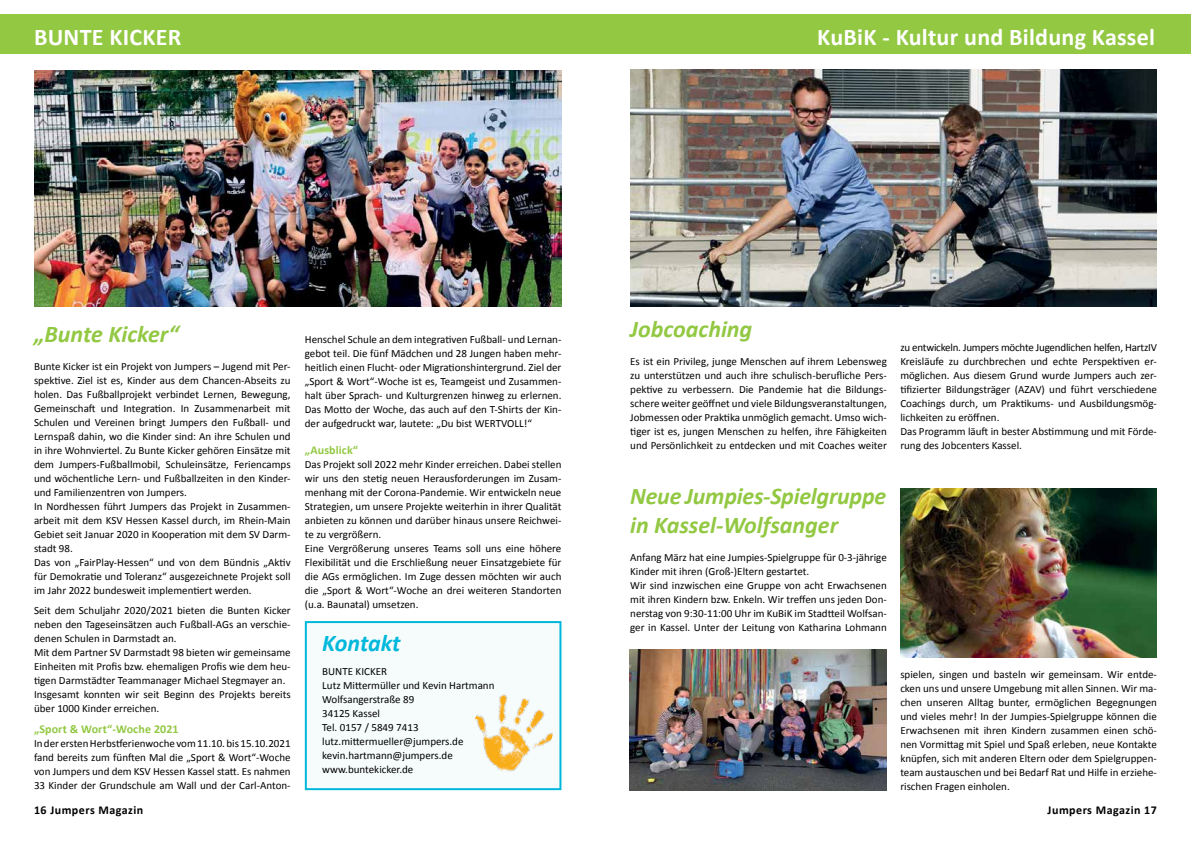
<style>
.page{position:relative;width:1191px;height:842px;background:#fff}
.page>*{position:absolute;margin:0;border:0;box-sizing:border-box;transform-origin:0 0}
.t1{font:italic 700 24px/28.8px "Calibri";color:#92c842}
.t2{font:700 24px "Calibri";letter-spacing:.01em;color:#fff}
.t3{font:italic 700 24px "Calibri";letter-spacing:-.005em;color:#00b8dc}
.t4{font:700 12px "Calibri";letter-spacing:.04em;color:#000}
.t5{font:700 12px "Calibri";letter-spacing:.01em;color:#92c842}
.t6{font:11px/14px "Calibri";color:#000}
</style>
<div class="page">
<div style="left:586px;top:15px;width:605px;height:39px;background:#92c842"></div>
<div style="left:0;top:15px;width:604px;height:39px;background:#92c842"></div>
<div style="left:305px;top:621px;width:256px;height:169px;background:#f6fbfc;border:2px solid #00b8dc"></div>
<img style="left:475px;top:687px;width:85px;height:94px">
<img style="left:34px;top:71px;width:527px;height:235px">
<img style="left:630px;top:69px;width:527px;height:237px">
<img style="left:900px;top:488px;width:257px;height:169px">
<img style="left:629px;top:649px;width:257px;height:141px">
<h1 class="t2" style="left:34px;top:20px;width:149px">BUNTE KICKER</h1>
<h1 class="t2" style="left:817px;top:20px;width:339px">KuBiK - Kultur und Bildung Kassel</h1>
<h1 class="t1" style="left:34px;top:319px;width:147px">„Bunte Kicker“</h1>
<p class="t6" style="left:34px;top:359px;width:258px">Bunte Kicker ist ein Projekt von Jumpers – Jugend mit Per&shy;spektive. Ziel ist es, Kinder aus dem Chancen-Abseits zu holen. Das Fußballprojekt verbindet Lernen, Bewegung, Gemeinschaft und Integration. In Zusammenarbeit mit Schulen und Vereinen bringt Jumpers den Fußball- und Lernspaß dahin, wo die Kinder sind: An ihre Schulen und in ihre Wohnviertel. Zu Bunte Kicker gehören Einsätze mit dem Jumpers-Fußballmobil, Schuleinsätze, Feriencamps und wöchentliche Lern- und Fußballzeiten in den Kinder&shy;und Familienzentren von Jumpers.<br>In Nordhessen führt Jumpers das Projekt in Zusammen&shy;arbeit mit dem KSV Hessen Kassel durch, im Rhein-Main Gebiet seit Januar 2020 in Kooperation mit dem SV Darm&shy;stadt 98.<br>Das von „FairPlay-Hessen“ und von dem Bündnis „Aktiv für Demokratie und Toleranz“ ausgezeichnete Projekt soll im Jahr 2022 bundesweit implementiert werden.</p>
<p class="t6" style="left:34px;top:603px;width:258px">Seit dem Schuljahr 2020/2021 bieten die Bunten Kicker neben den Tageseinsätzen auch Fußball-AGs an verschie&shy;denen Schulen in Darmstadt an.<br>Mit dem Partner SV Darmstadt 98 bieten wir gemeinsame Einheiten mit Profis bzw. ehemaligen Profis wie dem heu&shy;tigen Darmstädter Teammanager Michael Stegmayer an.<br>Insgesamt konnten wir seit Beginn des Projekts bereits über 1000 Kinder erreichen.</p>
<p class="t5" style="left:34px;top:721px;width:146px">„Sport &amp; Wort“-Woche 2021</p>
<p class="t6" style="left:34px;top:736px;width:258px;text-align:justify">In der ersten Herbstferienwoche vom 11.10. bis 15.10.2021 fand bereits zum fünften Mal die „Sport &amp; Wort“-Woche von Jumpers und dem KSV Hessen Kassel statt. Es nahmen 33 Kinder der Grundschule am Wall und der Carl-Anton-</p>
<p class="t6" style="left:305px;top:332px;width:258px;text-align:justify">Henschel Schule an dem integrativen Fußball- und Lernan&shy;gebot teil. Die fünf Mädchen und 28 Jungen haben mehr&shy;heitlich einen Flucht- oder Migrationshintergrund. Ziel der „Sport &amp; Wort“-Woche ist es, Teamgeist und Zusammen&shy;halt über Sprach- und Kulturgrenzen hinweg zu erlernen.<br>Das Motto der Woche, das auch auf den T-Shirts der Kin&shy;der aufgedruckt war, lautete: „Du bist WERTVOLL!“</p>
<p class="t5" style="left:305px;top:442px;width:55px">„Ausblick“</p>
<p class="t6" style="left:305px;top:457px;width:258px">Das Projekt soll 2022 mehr Kinder erreichen. Dabei stellen wir uns den stetig neuen Herausforderungen im Zusam&shy;menhang mit der Corona-Pandemie. Wir entwickeln neue Strategien, um unsere Projekte weiterhin in ihrer Qualität anbieten zu können und darüber hinaus unsere Reichwei&shy;te zu vergrößern.<br>Eine Vergrößerung unseres Teams soll uns eine höhere Flexibilität und die Erschließung neuer Einsatzgebiete für die AGs ermöglichen. Im Zuge dessen möchten wir auch die „Sport &amp; Wort“-Woche an drei weiteren Standorten (u.a. Baunatal) umsetzen.</p>
<h1 class="t3" style="left:322px;top:626px;width:80px">Kontakt</h1>
<p class="t6" style="left:322px;top:664px;width:174px">BUNTE KICKER<br>Lutz Mittermüller und Kevin Hartmann<br>Wolfsangerstraße 89<br>34125 Kassel<br>Tel. 0157 / 5849 7413 lutz.mittermueller@jumpers.de kevin.hartmann@jumpers.de www.buntekicker.de</p>
<h1 class="t1" style="left:630px;top:314px;width:124px">Jobcoaching</h1>
<p class="t6" style="left:630px;top:354px;width:258px;text-align:justify">Es ist ein Privileg, junge Menschen auf ihrem Lebensweg zu unterstützen und auch ihre schulisch-berufliche Pers&shy;pektive zu verbessern. Die Pandemie hat die Bildungs&shy;schere weiter geöffnet und viele Bildungsveranstaltungen, Jobmessen oder Praktika unmöglich gemacht. Umso wich&shy;tiger ist es, jungen Menschen zu helfen, ihre Fähigkeiten und Persönlichkeit zu entdecken und mit Coaches weiter</p>
<p class="t6" style="left:900px;top:340px;width:258px">zu entwickeln. Jumpers möchte Jugendlichen helfen, HartzIV Kreisläufe zu durchbrechen und echte Perspektiven er&shy;möglichen. Aus diesem Grund wurde Jumpers auch zer&shy;tifizierter Bildungsträger (AZAV) und führt verschiedene Coachings durch, um Praktikums- und Ausbildungsmög&shy;lichkeiten zu eröffnen.<br>Das Programm läuft in bester Abstimmung und mit Förde&shy;rung des Jobcenters Kassel.</p>
<h1 class="t1" style="left:630px;top:481px;width:257px">Neue Jumpies-Spielgruppe in Kassel-Wolfsanger</h1>
<p class="t6" style="left:630px;top:550px;width:258px">Anfang März hat eine Jumpies-Spielgruppe für 0-3-jährige Kinder mit ihren (Groß-)Eltern gestartet.<br>Wir sind inzwischen eine Gruppe von acht Erwachsenen mit ihren Kindern bzw. Enkeln. Wir treffen uns jeden Don&shy;nerstag von 9:30-11:00 Uhr im KuBiK im Stadtteil Wolfsan&shy;ger in Kassel. Unter der Leitung von Katharina Lohmann</p>
<p class="t6" style="left:900px;top:667px;width:258px;text-align:justify">spielen, singen und basteln wir gemeinsam. Wir entde&shy;cken uns und unsere Umgebung mit allen Sinnen. Wir ma&shy;chen unseren Alltag bunter, ermöglichen Begegnungen und vieles mehr! In der Jumpies-Spielgruppe können die Erwachsenen mit ihren Kindern zusammen einen schö&shy;nen Vormittag mit Spiel und Spaß erleben, neue Kontakte knüpfen, sich mit anderen Eltern oder dem Spielgruppen&shy;team austauschen und bei Bedarf Rat und Hilfe in erziehe&shy;rischen Fragen einholen.</p>
<p class="t4" style="left:34px;top:802px;width:111px">16 Jumpers Magazin</p>
<p class="t4" style="left:1047px;top:802px;width:111px">Jumpers Magazin 17</p>
</div>
